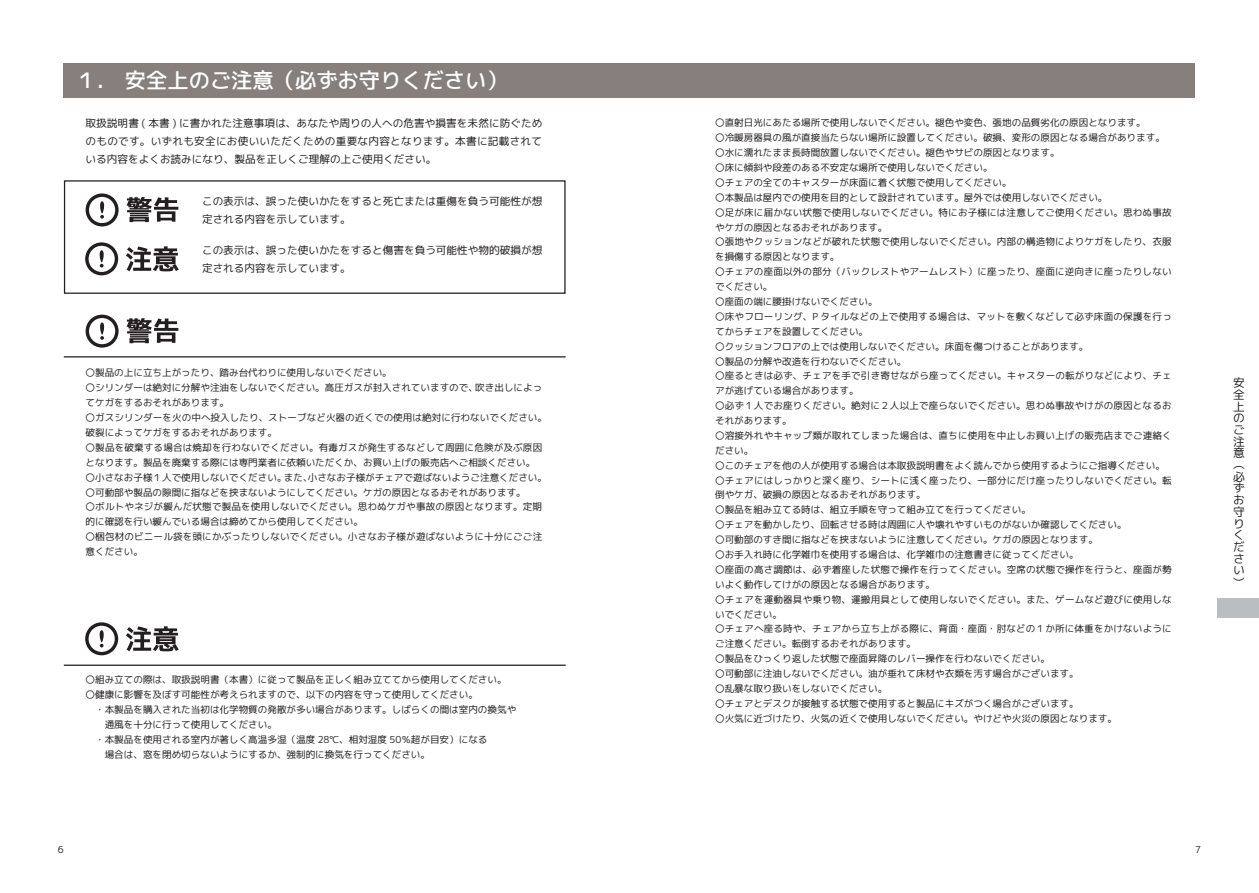
<style>
.page{position:relative;width:1259px;height:893px;background:#fff}
.page>*{position:absolute;margin:0;border:0;box-sizing:border-box;transform-origin:0 0}
.t1{font:21.3px "mgenplus 1 c medium";color:#fff}
.t2{font:11.7px/11.7px "mgenplus 1 c regular";color:#231f20}
.t3{font:10.65px/18px "mgenplus 1 c regular";color:#231f20}
.t4{font:9.6px/14.9px "mgenplus 1 c regular";color:#231f20}
</style>
<div class="page">
<div style="left:64px;top:64px;width:1131px;height:34px;background:#867f7c"></div>
<svg style="left:86px;top:193px;width:33px;height:33px"></svg>
<svg style="left:126px;top:197px;width:52px;height:25px"></svg>
<svg style="left:86px;top:315px;width:33px;height:33px"></svg>
<svg style="left:126px;top:318px;width:52px;height:25px"></svg>
<svg style="left:85px;top:242px;width:33px;height:33px"></svg>
<svg style="left:126px;top:246px;width:53px;height:25px"></svg>
<svg style="left:85px;top:622px;width:33px;height:33px"></svg>
<svg style="left:126px;top:626px;width:53px;height:25px"></svg>
<hr style="left:64px;top:356px;width:502px;height:1px;background:#231f20">
<hr style="left:64px;top:665px;width:502px;height:1px;background:#231f20">
<div style="left:64px;top:180px;width:501px;height:114px;border:1px solid #231f20"></div>
<div style="left:1217px;top:598px;width:42px;height:20px;background:#bcbdc0"></div>
<h1 class="t1" style="left:76px;top:66px;width:433px">１.　安全上のご注意（必ずお守りください）</h1>
<p class="t3" style="left:86px;top:114px;width:458px;text-align:justify">取扱説明書 ( 本書 ) に書かれた注意事項は、あなたや周りの人への危害や損害を未然に防ぐためのものです。いずれも安全にお使いいただくための重要な内容となります。本書に記載されている内容をよくお読みになり、製品を正しくご理解の上ご使用ください。</p>
<p class="t3" style="left:202px;top:192px;width:342px">この表示は、誤った使いかたをすると死亡または重傷を負う可能性が想定される内容を示しています。</p>
<p class="t3" style="left:202px;top:241px;width:342px">この表示は、誤った使いかたをすると傷害を負う可能性や物的破損が想定される内容を示しています。</p>
<p class="t4" style="left:86px;top:366px;width:463px">〇製品の上に立ち上がったり、踏み台代わりに使用しないでください。<br>〇シリンダーは絶対に分解や注油をしないでください。高圧ガスが封入されていますので、吹き出しによってケガをするおそれがあります。<br>〇ガスシリンダーを火の中へ投入したり、ストーブなど火器の近くでの使用は絶対に行わないでください。破裂によってケガをするおそれがあります。<br>〇製品を破棄する場合は焼却を行わないでください。有毒ガスが発生するなどして周囲に危険が及ぶ原因となります。製品を廃棄する際には専門業者に依頼いただくか、お買い上げの販売店へご相談ください。〇小さなお子様１人で使用しないでください。また、小さなお子様がチェアで遊ばないようご注意ください。〇可動部や製品の隙間に指などを挟まないようにしてください。ケガの原因となるおそれがあります。<br>〇ボルトやネジが緩んだ状態で製品を使用しないでください。思わぬケガや事故の原因となります。定期的に確認を行い緩んでいる場合は締めてから使用してください。<br>〇梱包材のビニール袋を頭にかぶったりしないでください。小さなお子様が遊ばないように十分にごご注意ください。</p>
<p class="t4" style="left:86px;top:672px;width:432px">〇組み立ての際は、取扱説明書（本書）に従って製品を正しく組み立ててから使用してください。〇健康に影響を及ぼす可能性が考えられますので、以下の内容を守って使用してください。<br>　・本製品を購入された当初は化学物質の発散が多い場合があります。しばらくの間は室内の換気や　　通風を十分に行って使用してください。<br>　・本製品を使用される室内が著しく高温多湿（温度 28℃、相対湿度 50％超が目安）になる<br>　　場合は、窓を閉め切らないようにするか、強制的に換気を行ってください。</p>
<p class="t4" style="left:715px;top:115px;width:458px">〇直射日光にあたる場所で使用しないでください。褪色や変色、張地の品質劣化の原因となります。<br>〇冷暖房器具の風が直接当たらない場所に設置してください。破損、変形の原因となる場合があります。〇水に濡れたまま長時間放置しないでください。褪色やサビの原因となります。<br>〇床に傾斜や段差のある不安定な場所で使用しないでください。<br>〇チェアの全てのキャスターが床面に着く状態で使用してください。<br>〇本製品は屋内での使用を目的として設計されています。屋外では使用しないでください。<br>〇足が床に届かない状態で使用しないでください。特にお子様には注意してご使用ください。思わぬ事故やケガの原因となるおそれがあります。<br>〇張地やクッションなどが破れた状態で使用しないでください。内部の構造物によりケガをしたり、衣服を損傷する原因となります。<br>〇チェアの座面以外の部分（バックレストやアームレスト）に座ったり、座面に逆向きに座ったりしないでください。<br>〇座面の端に腰掛けないでください。<br>〇床やフローリング、P タイルなどの上で使用する場合は、マットを敷くなどして必ず床面の保護を行ってからチェアを設置してください。<br>〇クッションフロアの上では使用しないでください。床面を傷つけることがあります。<br>〇製品の分解や改造を行わないでください。<br>〇座るときは必ず、チェアを手で引き寄せながら座ってください。キャスターの転がりなどにより、チェアが逃げている場合があります。<br>〇必ず１人でお座りください。絶対に２人以上で座らないでください。思わぬ事故やけがの原因となるおそれがあります。<br>〇溶接外れやキャップ類が取れてしまった場合は、直ちに使用を中止しお買い上げの販売店までご連絡ください。<br>〇このチェアを他の人が使用する場合は本取扱説明書をよく読んでから使用するようにご指導ください。〇チェアにはしっかりと深く座り、シートに浅く座ったり、一部分にだけ座ったりしないでください。転倒やケガ、破損の原因となるおそれがあります。<br>〇製品を組み立てる時は、組立手順を守って組み立てを行ってください。<br>〇チェアを動かしたり、回転させる時は周囲に人や壊れやすいものがないか確認してください。<br>〇可動部のすき間に指などを挟まないように注意してください。ケガの原因となります。<br>〇お手入れ時に化学雑巾を使用する場合は、化学雑巾の注意書きに従ってください。<br>〇座面の高さ調節は、必ず着座した状態で操作を行ってください。空席の状態で操作を行うと、座面が勢いよく動作してけがの原因となる場合があります。<br>〇チェアを運動器具や乗り物、運搬用具として使用しないでください。また、ゲームなど遊びに使用しないでください。<br>〇チェアへ座る時や、チェアから立ち上がる際に、背面・座面・肘などの１か所に体重をかけないようにご注意ください。転倒するおそれがあります。<br>〇製品をひっくり返した状態で座面昇降のレバー操作を行わないでください。<br>〇可動部に注油しないでください。油が垂れて床材や衣類を汚す場合がございます。<br>〇乱暴な取り扱いをしないでください。<br>〇チェアとデスクが接触する状態で使用すると製品にキズがつく場合がございます。<br>〇火気に近づけたり、火気の近くで使用しないでください。やけどや火災の原因となります。</p>
<p class="t2" style="left:1233px;top:377px;width:13px">安全上のご注意（必ずお守りください）</p>
<p class="t4" style="left:58px;top:842px;width:7px">6</p>
<p class="t4" style="left:1195px;top:842px;width:7px">7</p>
</div>
